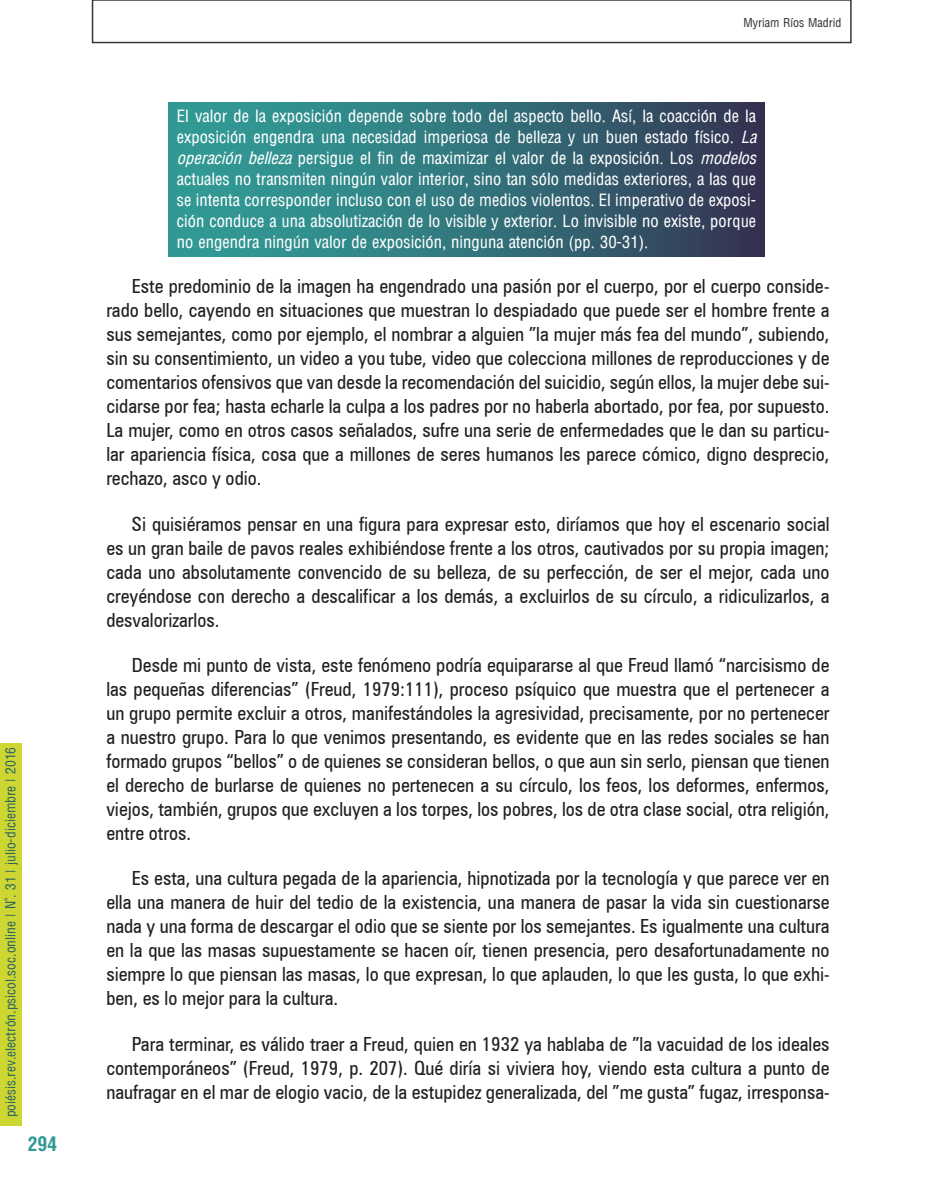
<style>
.page{position:relative;width:936px;height:1191px;background:#fff}
.page>*{position:absolute;margin:0;border:0;box-sizing:border-box;transform-origin:0 0}
.t1{font:condensed 19.5px/24px "Zurich BT";color:#231f20;text-align:justify}
.t2{font:700 condensed 19.5px "Arena";color:#319994}
.t3{font:16.5px/21px "Arena Condensed";color:#fff;text-align:justify}
.t4{font:13.5px "Arena Condensed";color:#306662}
.t5{font:12px "Arena Condensed";color:#373737}
.s1{font-family:"Arena";font-style:italic;font-stretch:condensed}
</style>
<div class="page">
<div style="left:0;top:743px;width:21px;height:383px;background:#ced732"></div>
<div style="left:92px;top:0;width:759px;height:43px;border:2px solid #373737"></div>
<div style="left:168px;top:102px;width:596px;height:154px;background:linear-gradient(to right,#30a79d,#343a56)"></div>
<p class="t4" style="left:3px;top:1117px;width:372px;rotate:-90deg">poiésis.rev.electrón.psicol.soc.online | N°. 31 | julio-diciembre | 2016</p>
<p class="t2" style="left:28px;top:1132px;width:31px">294</p>
<p class="t5" style="left:743px;top:16px;width:99px">Myriam Ríos Madrid</p>
<p class="t3" style="left:177px;top:105px;width:581px">El valor de la exposición depende sobre todo del aspecto bello. Así, la coacción de la exposición engendra una necesidad imperiosa de belleza y un buen estado físico. <span class="s1">La operación belleza</span> persigue el fin de maximizar el valor de la exposición. Los <span class="s1">modelos </span>actuales no transmiten ningún valor interior, sino tan sólo medidas exteriores, a las que se intenta corresponder incluso con el uso de medios violentos. El imperativo de exposi&shy;ción conduce a una absolutización de lo visible y exterior. Lo invisible no existe, porque no engendra ningún valor de exposición, ninguna atención (pp. 30-31).</p>
<p class="t1" style="left:106px;top:274px;width:724px;text-indent:26px">Este predominio de la imagen ha engendrado una pasión por el cuerpo, por el cuerpo conside&shy;rado bello, cayendo en situaciones que muestran lo despiadado que puede ser el hombre frente a sus semejantes, como por ejemplo, el nombrar a alguien ”la mujer más fea del mundo”, subiendo, sin su consentimiento, un video a you tube, video que colecciona millones de reproducciones y de comentarios ofensivos que van desde la recomendación del suicidio, según ellos, la mujer debe sui&shy;cidarse por fea; hasta echarle la culpa a los padres por no haberla abortado, por fea, por supuesto.<br>La mujer, como en otros casos señalados, sufre una serie de enfermedades que le dan su particu&shy;lar apariencia física, cosa que a millones de seres humanos les parece cómico, digno desprecio, rechazo, asco y odio.</p>
<p class="t1" style="left:106px;top:511px;width:724px;text-indent:26px">Si quisiéramos pensar en una figura para expresar esto, diríamos que hoy el escenario social es un gran baile de pavos reales exhibiéndose frente a los otros, cautivados por su propia imagen; cada uno absolutamente convencido de su belleza, de su perfección, de ser el mejor, cada uno creyéndose con derecho a descalificar a los demás, a excluirlos de su círculo, a ridiculizarlos, a desvalorizarlos.</p>
<p class="t1" style="left:106px;top:653px;width:724px;text-indent:26px">Desde mi punto de vista, este fenómeno podría equipararse al que Freud llamó “narcisismo de las pequeñas diferencias” (Freud, 1979:111), proceso psíquico que muestra que el pertenecer a un grupo permite excluir a otros, manifestándoles la agresividad, precisamente, por no pertenecer a nuestro grupo. Para lo que venimos presentando, es evidente que en las redes sociales se han formado grupos “bellos” o de quienes se consideran bellos, o que aun sin serlo, piensan que tienen el derecho de burlarse de quienes no pertenecen a su círculo, los feos, los deformes, enfermos, viejos, también, grupos que excluyen a los torpes, los pobres, los de otra clase social, otra religión, entre otros.</p>
<p class="t1" style="left:106px;top:866px;width:724px;text-indent:26px">Es esta, una cultura pegada de la apariencia, hipnotizada por la tecnología y que parece ver en ella una manera de huir del tedio de la existencia, una manera de pasar la vida sin cuestionarse nada y una forma de descargar el odio que se siente por los semejantes. Es igualmente una cultura en la que las masas supuestamente se hacen oír, tienen presencia, pero desafortunadamente no siempre lo que piensan las masas, lo que expresan, lo que aplauden, lo que les gusta, lo que exhi&shy;ben, es lo mejor para la cultura.</p>
<p class="t1" style="left:106px;top:1031px;width:724px;text-indent:26px">Para terminar, es válido traer a Freud, quien en 1932 ya hablaba de ”la vacuidad de los ideales contemporáneos” (Freud, 1979, p. 207). Qué diría si viviera hoy, viendo esta cultura a punto de naufragar en el mar de elogio vacio, de la estupidez generalizada, del ”me gusta” fugaz, irresponsa-</p>
</div>
